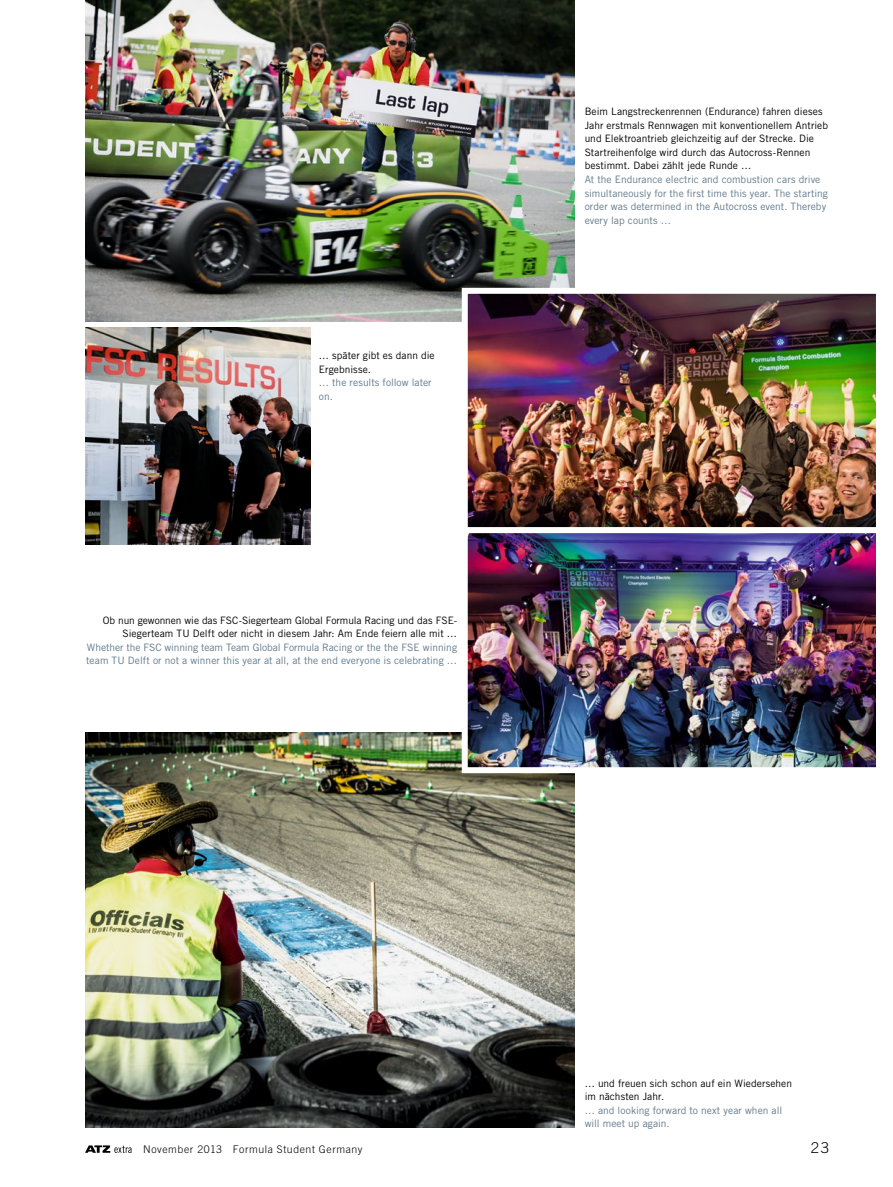
<style>
.page{position:relative;width:893px;height:1187px;background:#fff}
.page>*{position:absolute;margin:0;border:0;box-sizing:border-box;transform-origin:0 0}
.t1{font:300 15px "Trade Gothic LT Std";color:#000}
.t2{font:300 10.5px "Trade Gothic LT Std";letter-spacing:.055em;color:#000}
.t3{font:10.2px/13.5px "Trade Gothic LT Std";letter-spacing:.005em;color:#000}
.t4{font:10.2px/13.5px "Trade Gothic LT Std";letter-spacing:.005em;color:#617a8c}
</style>
<div class="page">
<img style="left:85px;top:732px;width:489px;height:395px">
<img style="left:85px;top:0;width:489px;height:321px">
<img style="left:462px;top:533px;width:414px;height:240px">
<img style="left:85px;top:327px;width:225px;height:217px">
<img style="left:462px;top:288px;width:414px;height:240px">
<svg style="left:85px;top:1145px;width:47px;height:7px"></svg>
<p class="t3" style="left:319px;top:349px;width:117px">… später gibt es dann die<br>Ergebnisse.</p>
<p class="t4" style="left:319px;top:376px;width:114px">… the results follow later on.</p>
<p class="t3" style="left:103px;top:613px;width:356px;text-align:right">Ob nun gewonnen wie das FSC-Siegerteam Global Formula Racing und das FSE-<br>Siegerteam TU Delft oder nicht in diesem Jahr: Am Ende feiern alle mit …</p>
<p class="t4" style="left:86px;top:640px;width:372px">Whether the FSC winning team Team Global Formula Racing or the the FSE winning team TU Delft or not a winner this year at all, at the end everyone is celebrating …</p>
<p class="t3" style="left:585px;top:105px;width:245px">Beim Langstreckenrennen (Endurance) fahren dieses Jahr erstmals Rennwagen mit konventionellem Antrieb und Elektroantrieb gleichzeitig auf der Strecke. Die Startreihenfolge wird durch das Autocross-Rennen bestimmt. Dabei zählt jede Runde …</p>
<p class="t4" style="left:585px;top:172px;width:245px">At the Endurance electric and combustion cars drive simultaneously for the first time this year. The starting order was determined in the Autocross event. Thereby every lap counts …</p>
<p class="t3" style="left:585px;top:1076px;width:209px">… und freuen sich schon auf ein Wiedersehen im nächsten Jahr.</p>
<p class="t4" style="left:585px;top:1103px;width:199px">… and looking forward to next year when all will meet up again.</p>
<p class="t2" style="left:143px;top:1142px;width:221px">November 2013 Formula Student Germany</p>
<h1 class="t1" style="left:811px;top:1138px;width:20px">23</h1>
</div>
